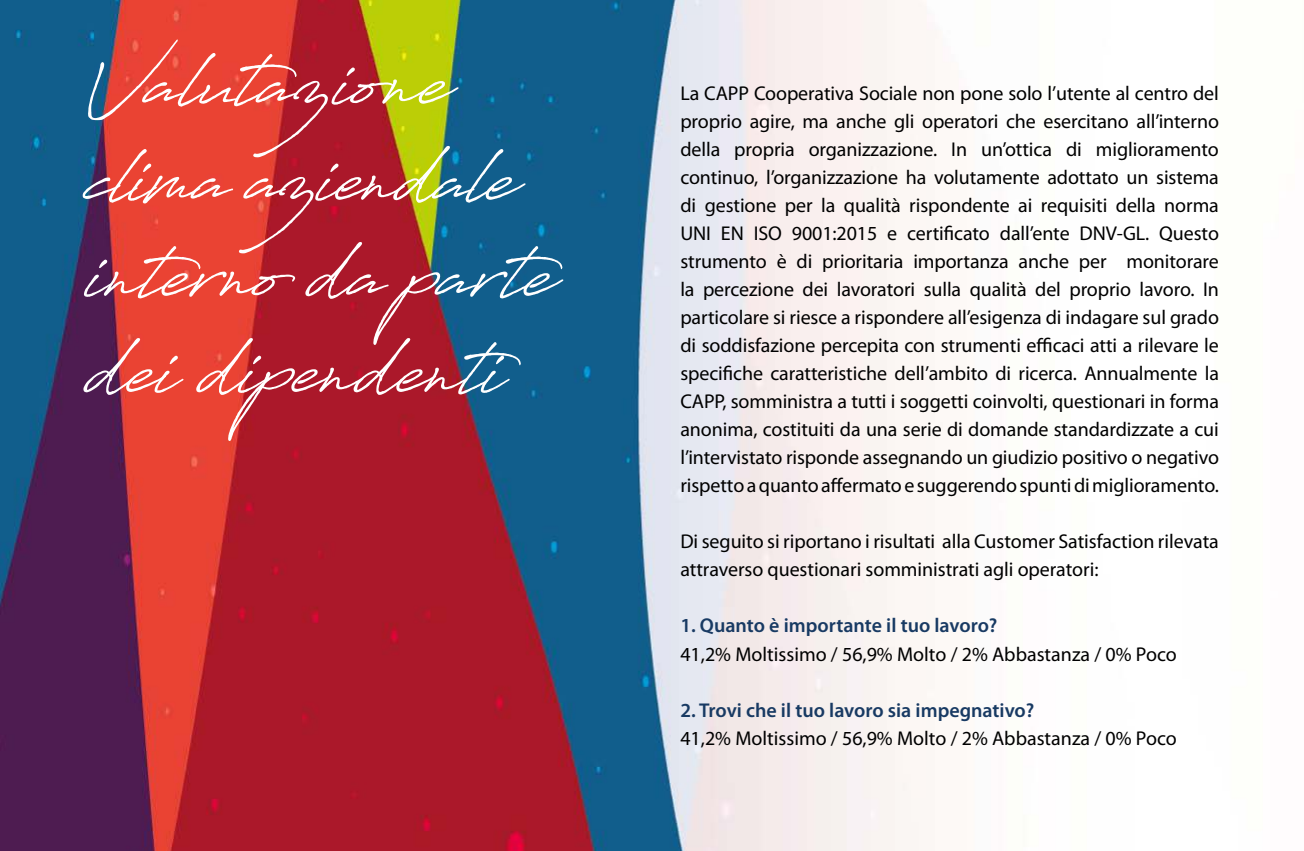
<style>
.page{position:relative;width:1304px;height:851px;background:#fff}
.page>*{position:absolute;margin:0;border:0;box-sizing:border-box;transform-origin:0 0}
.t1{font:80px/96px "Antro Vectra Bolder";color:#fff}
.t2{font:20px/28px "Myriad Pro";letter-spacing:-.005em;color:#000;text-align:justify}
.t3{font:600 20px "Myriad Pro";color:#183a63}
</style>
<div class="page">
<img style="left:0;top:0;width:943px;height:850px">
<h1 class="t1" style="left:85px;top:25px;width:481px">Valutazione clima aziendale interno da parte dei dipendenti</h1>
<p class="t2" style="left:680px;top:79px;width:540px">La CAPP Cooperativa Sociale non pone solo l’utente al centro del proprio agire, ma anche gli operatori che esercitano all’interno della propria organizzazione. In un’ottica di miglioramento continuo, l’organizzazione ha volutamente adottato un sistema di gestione per la qualità rispondente ai requisiti della norma UNI EN ISO 9001:2015 e certificato dall’ente DNV-GL. Questo strumento è di prioritaria importanza anche per monitorare la percezione dei lavoratori sulla qualità del proprio lavoro. In particolare si riesce a rispondere all’esigenza di indagare sul grado di soddisfazione percepita con strumenti efficaci atti a rilevare le specifiche caratteristiche dell’ambito di ricerca. Annualmente la CAPP, somministra a tutti i soggetti coinvolti, questionari in forma anonima, costituiti da una serie di domande standardizzate a cui l’intervistato risponde assegnando un giudizio positivo o negativo rispetto a quanto affermato e suggerendo spunti di miglioramento.</p>
<p class="t2" style="left:680px;top:527px;width:540px">Di seguito si riportano i risultati alla Customer Satisfaction rilevata attraverso questionari somministrati agli operatori:</p>
<p class="t3" style="left:680px;top:613px;width:319px">1. Quanto è importante il tuo lavoro?</p>
<p class="t2" style="left:680px;top:639px;width:498px">41,2% Moltissimo / 56,9% Molto / 2% Abbastanza / 0% Poco</p>
<p class="t3" style="left:680px;top:697px;width:356px">2. Trovi che il tuo lavoro sia impegnativo?</p>
<p class="t2" style="left:680px;top:723px;width:498px">41,2% Moltissimo / 56,9% Molto / 2% Abbastanza / 0% Poco</p>
</div>
